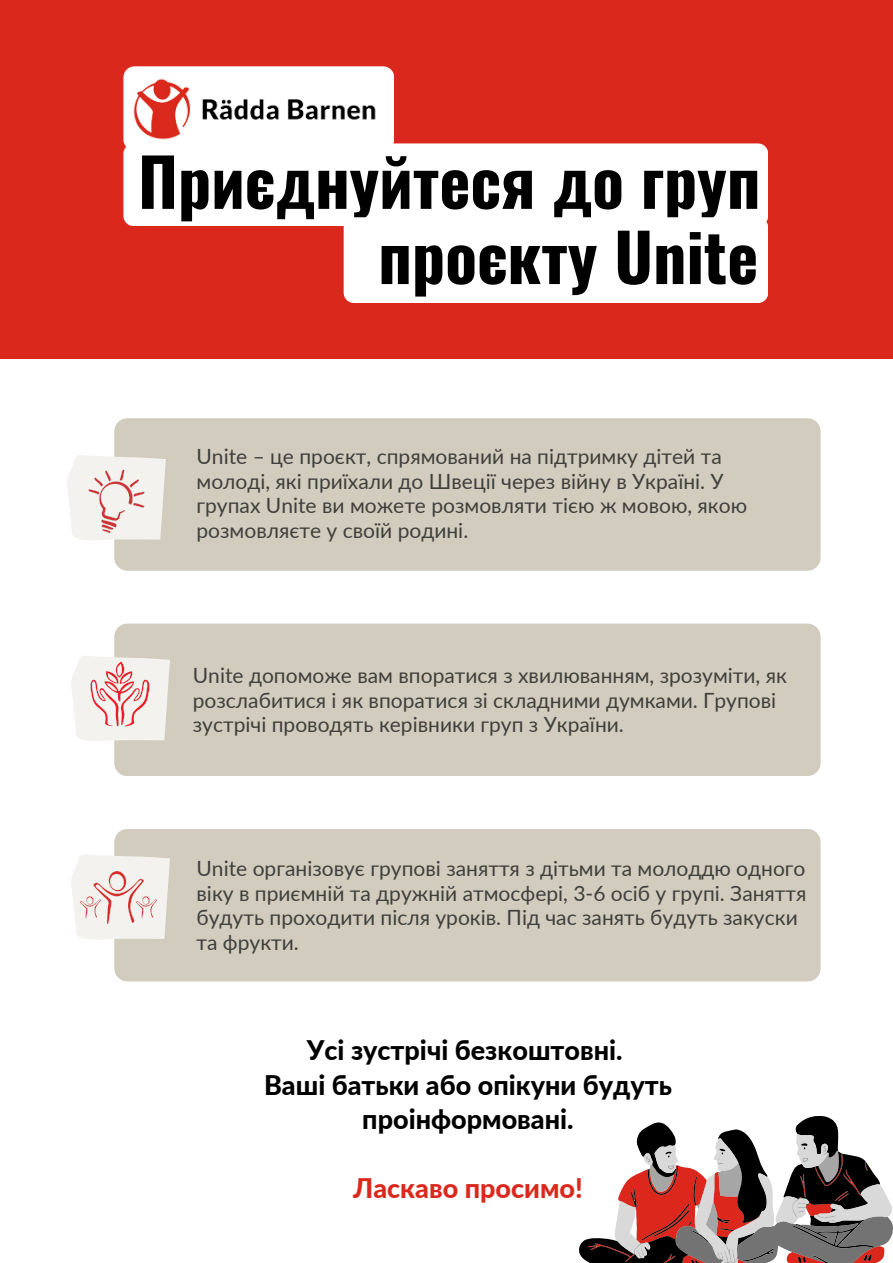
<style>
.page{position:relative;width:893px;height:1263px;background:#fff}
.page>*{position:absolute;margin:0;border:0;box-sizing:border-box;transform-origin:0 0}
.t1{font:700 65.85px "Oswald";color:#000}
.t2{font:800 27px/34.3px "Lato";color:#000;text-align:center}
.t3{font:800 27px "Lato";color:#da291c}
.t4{font:21px/24.8px "Lato";color:#3f3f3c}
</style>
<div class="page">
<svg style="left:579px;top:1116px;width:314px;height:147px"></svg>
<div style="left:114px;top:418px;width:706px;height:153px;background:#d1ccbd;border-radius:13px"></div>
<div style="left:114px;top:829px;width:706px;height:152px;background:#d1ccbd;border-radius:13px"></div>
<svg style="left:71px;top:850px;width:99px;height:95px"></svg>
<img style="left:76px;top:855px;width:85px;height:85px">
<svg style="left:67px;top:450px;width:99px;height:96px"></svg>
<div style="left:114px;top:624px;width:706px;height:152px;background:#d1ccbd;border-radius:13px"></div>
<svg style="left:71px;top:651px;width:99px;height:96px"></svg>
<img style="left:83px;top:657px;width:74px;height:75px">
<img style="left:79px;top:465px;width:73px;height:73px">
<div style="left:0;top:0;width:893px;height:358px;background:#da291c"></div>
<div style="left:123px;top:66px;width:271px;height:85px;background:#fff;border-radius:11px"></div>
<div style="left:123px;top:143px;width:645px;height:83px;background:#fff;border-radius:10px"></div>
<img style="left:123px;top:69px;width:253px;height:81px">
<div style="left:344px;top:217px;width:424px;height:86px;background:#fff;border-radius:10px"></div>
<p class="t1" style="left:138px;top:130px;width:624px">Приєднуйтеся до груп</p>
<p class="t1" style="left:378px;top:205px;width:381px">проєкту Unite</p>
<p class="t4" style="left:196px;top:443px;width:552px">Unite – це проєкт, спрямований на підтримку дітей та молоді, які приїхали до Швеції через війну в Україні. У групах Unite ви можете розмовляти тією ж мовою, якою розмовляєте у своїй родині.</p>
<p class="t4" style="left:193px;top:662px;width:595px">Unite допоможе вам впоратися з хвилюванням, зрозуміти, як розслабитися і як впоратися зі складними думками. Групові зустрічі проводять керівники груп з України.</p>
<p class="t4" style="left:196px;top:855px;width:611px">Unite організовує групові заняття з дітьми та молоддю одного віку в приємній та дружній атмосфері, 3-6 осіб у групі. Заняття будуть проходити після уроків. Під час занять будуть закуски та фрукти.</p>
<p class="t2" style="left:307px;top:1032px;width:317px">Усі зустрічі безкоштовні.</p>
<p class="t2" style="left:264px;top:1067px;width:409px">Ваші батьки або опікуни будуть проінформовані.</p>
<p class="t3" style="left:353px;top:1171px;width:231px">Ласкаво просимо!</p>
</div>
